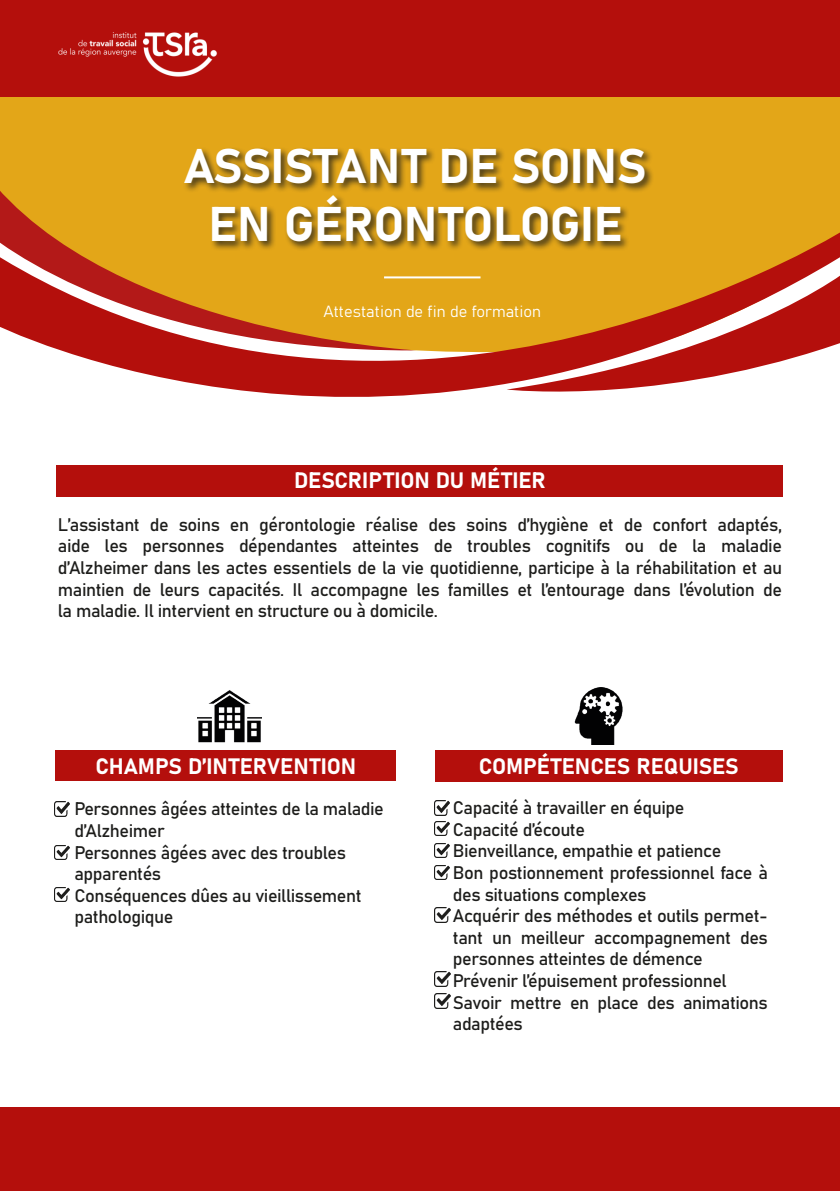
<style>
.page{position:relative;width:840px;height:1191px;background:#fff}
.page>*{position:absolute;margin:0;border:0;box-sizing:border-box;transform-origin:0 0}
.t1{font:48px "Bahnschrift";letter-spacing:-.01em;color:#fff}
.t2{font:22px "Bahnschrift";color:#fff}
.t3{font:18px/21.6px "Bahnschrift";letter-spacing:-.025em;color:#1d1d1b}
.t4{font:16px "Bahnschrift";color:#fff}
</style>
<div class="page">
<div style="left:55px;top:750px;width:340px;height:31px;background:#b40f0c"></div>
<div style="left:0;top:96px;width:839px;height:127px;background:#e3a618"></div>
<svg style="left:56px;top:223px;width:783px;height:274px"></svg>
<svg style="left:0;top:155px;width:416px;height:197px;background:#d78229"></svg>
<svg style="left:506px;top:260px;width:333px;height:148px"></svg>
<div style="left:183px;top:147px;width:471px;height:105px;background:#1d1d1b;opacity:.75"></div>
<div style="left:0;top:0;width:839px;height:96px;background:#b40f0c"></div>
<div style="left:0;top:1107px;width:839px;height:84px;background:#b40f0c"></div>
<hr style="left:384px;top:276px;width:96px;height:2px;background:#fff">
<img style="left:434px;top:800px;width:15px;height:15px">
<img style="left:434px;top:821px;width:15px;height:15px">
<img style="left:434px;top:843px;width:15px;height:15px">
<img style="left:434px;top:865px;width:15px;height:14px">
<img style="left:54px;top:801px;width:16px;height:15px">
<img style="left:54px;top:845px;width:16px;height:14px">
<img style="left:54px;top:887px;width:16px;height:14px">
<div style="left:435px;top:750px;width:347px;height:31px;background:#b40f0c"></div>
<div style="left:57px;top:465px;width:725px;height:31px;background:#b40f0c"></div>
<img style="left:574px;top:688px;width:49px;height:57px">
<img style="left:198px;top:690px;width:63px;height:53px">
<img style="left:434px;top:907px;width:16px;height:15px">
<img style="left:434px;top:971px;width:16px;height:15px">
<img style="left:434px;top:993px;width:16px;height:15px">
<img style="left:58px;top:32px;width:159px;height:45px">
<p class="t1" style="left:184px;top:130px;width:464px">ASSISTANT DE SOINS</p>
<p class="t1" style="left:208px;top:188px;width:415px">EN GÉRONTOLOGIE</p>
<p class="t4" style="left:323px;top:299px;width:219px">Attestation de fin de formation</p>
<p class="t2" style="left:294px;top:464px;width:253px">DESCRIPTION DU MÉTIER</p>
<p class="t3" style="left:58px;top:512px;width:725px;text-align:justify">L’assistant de soins en gérontologie réalise des soins d’hygiène et de confort adaptés, aide les personnes dépendantes atteintes de troubles cognitifs ou de la maladie d’Alzheimer dans les actes essentiels de la vie quotidienne, participe à la réhabilitation et au maintien de leurs capacités. Il accompagne les familles et l’entourage dans l’évolution de la maladie. Il intervient en structure ou à domicile.</p>
<p class="t2" style="left:95px;top:749px;width:262px">CHAMPS D’INTERVENTION</p>
<p class="t3" style="left:74px;top:797px;width:311px">Personnes âgées atteintes de la maladie d’Alzheimer</p>
<p class="t3" style="left:74px;top:840px;width:288px">Personnes âgées avec des troubles apparentés<br>Conséquences dûes au vieillissement pathologique</p>
<p class="t2" style="left:478px;top:749px;width:261px">COMPÉTENCES REQUISES</p>
<p class="t3" style="left:452px;top:796px;width:233px">Capacité à travailler en équipe</p>
<p class="t3" style="left:452px;top:817px;width:133px">Capacité d’écoute</p>
<p class="t3" style="left:452px;top:839px;width:270px">Bienveillance, empathie et patience</p>
<p class="t3" style="left:452px;top:860px;width:316px">Bon postionnement professionnel face à des situations complexes</p>
<p class="t3" style="left:452px;top:904px;width:316px;text-align:justify">Acquérir des méthodes et outils permet&shy;tant un meilleur accompagnement des personnes atteintes de démence</p>
<p class="t3" style="left:452px;top:968px;width:275px">Prévenir l’épuisement professionnel</p>
<p class="t3" style="left:452px;top:990px;width:316px">Savoir mettre en place des animations adaptées</p>
</div>
